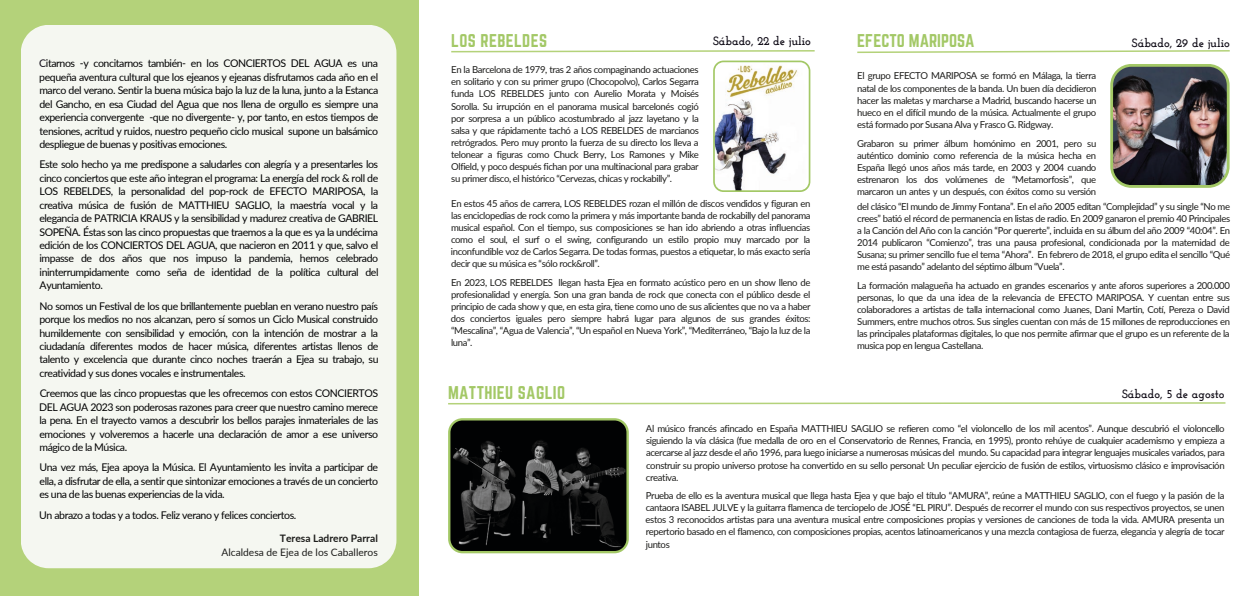
<style>
.page{position:relative;width:1259px;height:596px;background:#fff}
.page>*{position:absolute;margin:0;border:0;box-sizing:border-box;transform-origin:0 0}
.t1{font:16.2px "Norwester";letter-spacing:.02em;color:#a3c866}
.t2{font:16.2px "Norwester";color:#a3c866}
.t3{font:700 12.1px "Josefin Slab";color:#0f0b16}
.t4{font:10.6px/13.4px "Lato";letter-spacing:-.04em;color:#020203;text-align:justify}
.t5{font:10.3px "Lato";color:#1d1d1b}
.t6{font:700 10.3px "Lato";color:#1d1d1b}
.t7{font:9.6px/12px "Lato";letter-spacing:-.04em;color:#1d1d1b;text-align:justify}
.s1{color:#0f0b16}
.s2{color:#fff}
</style>
<div class="page">
<div style="left:0;top:0;width:1259px;height:595px;background:#b4d27a"></div>
<div style="left:419px;top:0;width:840px;height:595px;background:#fff"></div>
<img style="left:713px;top:60px;width:97px;height:132px">
<div style="left:21px;top:25px;width:375px;height:543px;background:#f5f7f1"></div>
<img style="left:1110px;top:64px;width:119px;height:124px">
<svg style="left:448px;top:418px;width:181px;height:135px;background:#1f211d"></svg>
<svg style="left:451px;top:50px;width:364px;height:3px"></svg>
<svg style="left:448px;top:402px;width:778px;height:3px"></svg>
<svg style="left:857px;top:50px;width:373px;height:3px"></svg>
<p class="t4" style="left:39px;top:56px;width:341px"><span class="s1">C</span>itarnos -y concitarnos también- en los CONCIERTOS DEL AGUA es una pequeña aventura cultural que los ejeanos y ejeanas disfrutamos cada año en el marco del verano. Sentir la buena música bajo la luz de la luna, junto a la Estanca del Gancho, en esa Ciudad del Agua que nos llena de orgullo es siempre una experiencia convergente -que no divergente- y, por tanto, en estos tiempos de tensiones, acritud y ruidos, nuestro pequeño ciclo musical supone un balsámico despliegue de buenas y positivas emociones.</p>
<p class="t4" style="left:39px;top:157px;width:341px">Este solo hecho ya me predispone a saludarles con alegría y a presentarles los cinco conciertos que este año integran el programa: La energía del rock &amp; roll de LOS REBELDES, la personalidad del pop-rock de EFECTO MARIPOSA, la creativa música de fusión de MATTHIEU SAGLIO, la maestría vocal y la elegancia de PATRICIA KRAUS y la sensibilidad y madurez creativa de GABRIEL SOPEÑA. Éstas son las cinco propuestas que traemos a la que es ya la undécima edición de los CONCIERTOS DEL AGUA, que nacieron en 2011 y que, salvo el impasse de dos años que nos impuso la pandemia, hemos celebrado ininterrumpidamente como seña de identidad de la política cultural del Ayuntamiento.</p>
<p class="t4" style="left:39px;top:298px;width:341px">No somos un Festival de los que brillantemente pueblan en verano nuestro país porque los medios no nos alcanzan, pero sí somos un Ciclo Musical construido humildemente con sensibilidad y emoción, con la intención de mostrar a la ciudadanía diferentes modos de hacer música, diferentes artistas llenos de talento y excelencia que durante cinco noches traerán a Ejea su trabajo, su creatividad y sus dones vocales e instrumentales.</p>
<p class="t4" style="left:39px;top:386px;width:340px">Creemos que las cinco propuestas que les ofrecemos con estos CONCIERTOS DEL AGUA 2023 son poderosas razones para creer que nuestro camino merece la pena. En el trayecto vamos a descubrir los bellos parajes inmateriales de las emociones y volveremos a hacerle una declaración de amor a ese universo mágico de la Música.</p>
<p class="t4" style="left:39px;top:460px;width:340px">Una vez más, Ejea apoya la Música. El Ayuntamiento les invita a participar de ella, a disfrutar de ella, a sentir que sintonizar emociones a través de un concierto es una de las buenas experiencias de la vida.</p>
<p class="t4" style="left:39px;top:507px;width:259px">Un abrazo a todas y a todos. Feliz verano y felices conciertos.</p>
<p class="t6" style="left:280px;top:530px;width:99px">Teresa Ladrero Parral</p>
<p class="t5" style="left:221px;top:545px;width:158px">Alcaldesa de Ejea de los Caballeros</p>
<h1 class="t1" style="left:451px;top:33px;width:97px">LOS REBELDES</h1>
<p class="t3" style="left:713px;top:34px;width:99px">Sábado, 22 de julio</p>
<h1 class="t2" style="left:857px;top:33px;width:119px">EFECTO MARIPOSA</h1>
<p class="t7" style="left:451px;top:63px;width:249px">En la Barcelona de 1979, tras 2 años compaginando actuaciones en solitario y con su primer grupo (Chocopolvo), Carlos Segarra funda LOS REBELDES junto con Aurelio Morata y Moisés Sorolla. Su irrupción en el panorama musical barcelonés cogió por sorpresa a un público acostumbrado al jazz layetano y la salsa y que rápidamente tachó a LOS REBELDES de marcianos retrógrados. Pero muy pronto la fuerza de su directo los lleva a telonear a figuras como Chuck Berry, Los Ramones y Mike Olfield, y poco después fichan por una multinacional para grabar su primer disco, el histórico “Cervezas, chicas y rockabilly”.</p>
<p class="t3" style="left:1132px;top:35px;width:99px">Sábado, 29 de julio</p>
<p class="t7" style="left:857px;top:70px;width:241px">El grupo EFECTO MARIPOSA se formó en Málaga, la tierra natal de los componentes de la banda. Un buen día decidieron hacer las maletas y marcharse a Madrid, buscando hacerse un hueco en el difícil mundo de la música. Actualmente el grupo está formado por Susana Alva y Frasco G. Ridgway.</p>
<p class="t7" style="left:857px;top:137px;width:241px">Grabaron su primer álbum homónimo en 2001, pero su auténtico dominio como referencia de la música hecha en España llegó unos años más tarde, en 2003 y 2004 cuando estrenaron los dos volúmenes de “Metamorfosis”, que marcaron un antes y un después, con éxitos como su versión <span class="s2">d</span>d<span class="s2">el cl</span></p>
<p class="t7" style="left:451px;top:196px;width:361px">En estos 45 años de carrera, LOS REBELDES rozan el millón de discos vendidos y figuran en las enciclopedias de rock como la primera y más importante banda de rockabilly del panorama musical español. Con el tiempo, sus composiciones se han ido abriendo a otras influencias como el soul, el surf o el swing, configurando un estilo propio muy marcado por la inconfundible voz de Carlos Segarra. De todas formas, puestos a etiquetar, lo más exacto sería decir que su música es “sólo rock&amp;roll”.</p>
<p class="t7" style="left:451px;top:276px;width:361px">En 2023, LOS REBELDES llegan hasta Ejea en formato acústico pero en un show lleno de profesionalidad y energía. Son una gran banda de rock que conecta con el público desde el principio de cada show y que, en esta gira, tiene como uno de sus alicientes que no va a haber dos conciertos iguales pero siempre habrá lugar para algunos de sus grandes éxitos: “Mescalina”, “Agua de Valencia”, “Un español en Nueva York”, “Mediterráneo, “Bajo la luz de la luna”.</p>
<p class="t7" style="left:857px;top:199px;width:374px;text-indent:5px">el clásico “El mundo de Jimmy Fontana”. En el año 2005 editan “Complejidad” y su single “No me crees” batió el récord de permanencia en listas de radio. En 2009 ganaron el premio 40 Principales a la Canción del Año con la canción “Por quererte”, incluida en su álbum del año 2009 “40:04”. En 2014 publicaron “Comienzo”, tras una pausa profesional, condicionada por la maternidad de Susana; su primer sencillo fue el tema “Ahora”. En febrero de 2018, el grupo edita el sencillo “Qué me está pasando” adelanto del séptimo álbum “Vuela”.</p>
<p class="t7" style="left:857px;top:279px;width:374px">La formación malagueña ha actuado en grandes escenarios y ante aforos superiores a 200.000 personas, lo que da una idea de la relevancia de EFECTO MARIPOSA. Y cuentan entre sus colaboradores a artistas de talla internacional como Juanes, Dani Martin, Cotí, Pereza o David Summers, entre muchos otros. Sus singles cuentan con más de 15 millones de reproducciones en las principales plataformas digitales, lo que nos permite afirmar que el grupo es un referente de la musica pop en lengua Castellana.</p>
<h1 class="t1" style="left:448px;top:384px;width:118px">MATTHIEU SAGLIO</h1>
<p class="t3" style="left:1122px;top:386px;width:104px">Sábado, 5 de agosto</p>
<p class="t7" style="left:646px;top:422px;width:580px">Al músico francés afincado en España MATTHIEU SAGLIO se refieren como “el violoncello de los mil acentos”. Aunque descubrió el violoncello siguiendo la vía clásica (fue medalla de oro en el Conservatorio de Rennes, Francia, en 1995), pronto rehúye de cualquier academismo y empieza a acercarse al jazz desde el año 1996, para luego iniciarse a numerosas músicas del mundo. Su capacidad para integrar lenguajes musicales variados, para construir su propio universo protose ha convertido en su sello personal: Un peculiar ejercicio de fusión de estilos, virtuosismo clásico e improvisación</p>
<p class="t7" style="left:645px;top:489px;width:580px">Prueba de ello es la aventura musical que llega hasta Ejea y que bajo el título “AMURA”, reúne a MATTHIEU SAGLIO, con el fuego y la pasión de la cantaora ISABEL JULVE y la guitarra flamenca de terciopelo de JOSÉ “EL PIRU”. Después de recorrer el mundo con sus respectivos proyectos, se unen estos 3 reconocidos artistas para una aventura musical entre composiciones propias y versiones de canciones de toda la vida. AMURA presenta un repertorio basado en el flamenco, con composiciones propias, acentos latinoamericanos y una mezcla contagiosa de fuerza, elegancia y alegría de tocar juntos</p>
</div>
